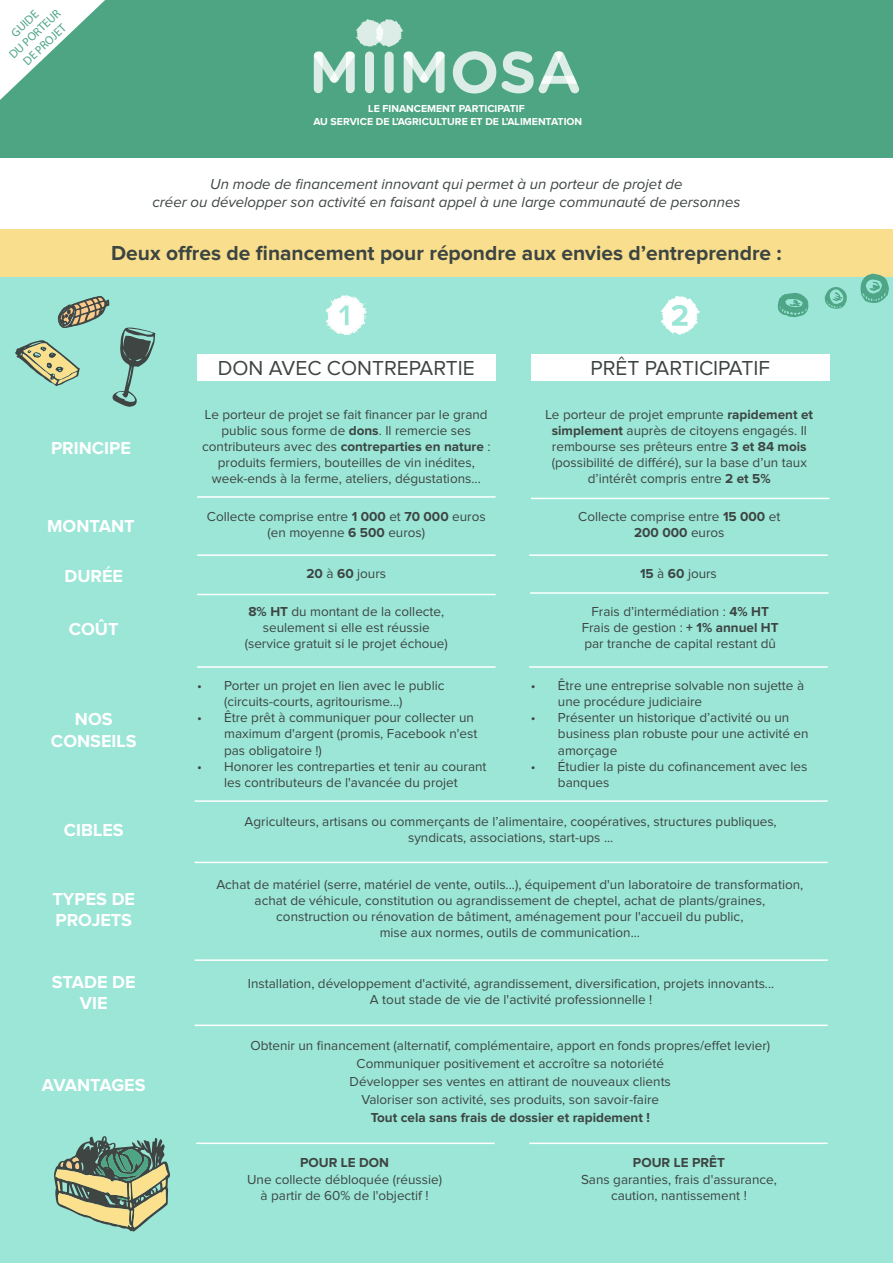
<style>
.page{position:relative;width:893px;height:1263px;background:#fff}
.page>*{position:absolute;margin:0;border:0;box-sizing:border-box;transform-origin:0 0}
.t1{font:700 21px "Proxima Nova";color:#3d4542}
.t2{font:21px "Proxima Nova";color:#3d4542}
.t3{font:700 18px/21.6px "Proxima Nova";color:#fff;text-align:center}
.t4{font:italic 15px/18px "Proxima Nova";color:#3d4542;text-align:center}
.t5{font:13.5px/16.2px "Proxima Nova";color:#3d4542;text-align:center}
.t6{font:700 13.5px "Proxima Nova";color:#3d4542}
.t7{font:12px/14.4px "Myriad Pro";color:#4da584;text-align:center}
.t8{font:700 10.5px/12.6px "Proxima Nova";color:#fff;text-align:center}
.s1{font-weight:700}
</style>
<div class="page">
<div style="left:0;top:229px;width:893px;height:49px;background:#f9df8d"></div>
<div style="left:0;top:278px;width:893px;height:985px;background:#9be6d7"></div>
<div style="left:0;top:0;width:893px;height:157px;background:#4da584"></div>
<div style="left:197px;top:354px;width:299px;height:27px;background:#fff"></div>
<div style="left:531px;top:354px;width:298px;height:27px;background:#fff"></div>
<hr style="left:197px;top:496px;width:299px;height:2px;background:#fff">
<hr style="left:531px;top:498px;width:298px;height:1px;background:#fff">
<hr style="left:197px;top:554px;width:299px;height:2px;background:#fff">
<hr style="left:529px;top:554px;width:299px;height:2px;background:#fff">
<hr style="left:197px;top:594px;width:299px;height:1px;background:#fff">
<hr style="left:530px;top:592px;width:298px;height:2px;background:#fff">
<hr style="left:197px;top:666px;width:299px;height:2px;background:#fff">
<hr style="left:529px;top:666px;width:299px;height:2px;background:#fff">
<hr style="left:195px;top:800px;width:633px;height:2px;background:#fff">
<hr style="left:195px;top:862px;width:633px;height:1px;background:#fff">
<hr style="left:195px;top:959px;width:633px;height:2px;background:#fff">
<hr style="left:195px;top:1024px;width:633px;height:2px;background:#fff">
<hr style="left:196px;top:1142px;width:299px;height:2px;background:#fff">
<hr style="left:529px;top:1142px;width:299px;height:2px;background:#fff">
<svg style="left:453px;top:51px;width:43px;height:43px"></svg>
<svg style="left:502px;top:51px;width:77px;height:42px"></svg>
<svg style="left:314px;top:19px;width:131px;height:74px"></svg>
<svg style="left:327px;top:296px;width:39px;height:39px"></svg>
<svg style="left:660px;top:296px;width:40px;height:39px"></svg>
<svg style="left:15px;top:296px;width:140px;height:111px"></svg>
<svg style="left:54px;top:1136px;width:116px;height:96px"></svg>
<svg style="left:0;top:0;width:105px;height:100px"></svg>
<svg style="left:860px;top:274px;width:29px;height:29px"></svg>
<svg style="left:777px;top:293px;width:32px;height:24px"></svg>
<svg style="left:825px;top:287px;width:22px;height:22px"></svg>
<p class="t7" style="left:-4px;top:41px;width:67px;rotate:-44deg">GUIDE<br>DU PORTEUR<br>DE PROJET</p>
<p class="t8" style="left:313px;top:103px;width:270px">LE FINANCEMENT PARTICIPATIF<br>AU SERVICE DE L’AGRICULTURE ET DE L’ALIMENTATION</p>
<p class="t4" style="left:153px;top:176px;width:589px">Un mode de financement innovant qui permet à un porteur de projet de<br>créer ou développer son activité en faisant appel à une large communauté de personnes</p>
<h1 class="t1" style="left:111px;top:244px;width:672px">Deux offres de financement pour répondre aux envies d’entreprendre :</h1>
<h2 class="t3" style="left:51px;top:438px;width:81px">PRINCIPE</h2>
<h1 class="t2" style="left:218px;top:358px;width:259px">DON AVEC CONTREPARTIE</h1>
<h1 class="t2" style="left:590px;top:358px;width:181px">PRÊT PARTICIPATIF</h1>
<p class="t5" style="left:202px;top:407px;width:290px">Le porteur de projet se fait financer par le grand public sous forme de <span class="s1">dons</span>. Il remercie ses contributeurs avec des <span class="s1">contreparties en nature</span> : produits fermiers, bouteilles de vin inédites, week-ends à la ferme, ateliers, dégustations...</p>
<p class="t5" style="left:545px;top:407px;width:269px">Le porteur de projet emprunte <span class="s1">rapidement et simplement</span> auprès de citoyens engagés. Il rembourse ses prêteurs entre <span class="s1">3 et 84 mois </span>(possibilité de différé), sur la base d’un taux d’intérêt compris entre <span class="s1">2 et 5%</span></p>
<h2 class="t3" style="left:47px;top:516px;width:89px">MONTANT</h2>
<p class="t5" style="left:207px;top:509px;width:280px">Collecte comprise entre <span class="s1">1 000</span> et <span class="s1">70 000</span> euros (en moyenne <span class="s1">6 500</span> euros)</p>
<p class="t5" style="left:578px;top:509px;width:204px">Collecte comprise entre <span class="s1">15 000</span> et<br><span class="s1">200 000</span> euros</p>
<h2 class="t3" style="left:64px;top:566px;width:60px">DURÉE</h2>
<p class="t5" style="left:307px;top:566px;width:81px"><span class="s1">20</span> à <span class="s1">60</span> jours</p>
<p class="t5" style="left:640px;top:566px;width:78px"><span class="s1">15</span> à <span class="s1">60</span> jours</p>
<h2 class="t3" style="left:69px;top:619px;width:51px">COÛT</h2>
<p class="t5" style="left:245px;top:603px;width:205px"><span class="s1">8% HT</span> du montant de la collecte, seulement si elle est réussie (service gratuit si le projet échoue)</p>
<p class="t5" style="left:582px;top:603px;width:198px">Frais d’intermédiation : <span class="s1">4% HT<br></span>Frais de gestion : <span class="s1">+ 1% annuel HT </span>par tranche de capital restant dû</p>
<h2 class="t3" style="left:51px;top:709px;width:87px">NOS<br>CONSEILS</h2>
<p class="t5" style="left:224px;top:678px;width:222px;text-align:left;text-indent:-27px">• Porter un projet en lien avec le public (circuits-courts, agritourisme...)</p>
<p class="t5" style="left:224px;top:710px;width:255px;text-align:left;text-indent:-27px">• Être prêt à communiquer pour collecter un maximum d'argent (promis, Facebook n'est pas obligatoire !)</p>
<p class="t5" style="left:197px;top:759px;width:291px">• Honorer les contreparties et tenir au courant les contributeurs de l'avancée du projet</p>
<p class="t5" style="left:558px;top:678px;width:248px;text-align:left;text-indent:-27px">• Être une entreprise solvable non sujette à une procédure judiciaire</p>
<p class="t5" style="left:558px;top:710px;width:252px;text-align:left;text-indent:-27px">• Présenter un historique d’activité ou un business plan robuste pour une activité en amorçage</p>
<p class="t5" style="left:558px;top:759px;width:251px;text-align:left;text-indent:-27px">• Étudier la piste du cofinancement avec les banques</p>
<h2 class="t3" style="left:64px;top:820px;width:61px">CIBLES</h2>
<p class="t5" style="left:245px;top:814px;width:534px">Agriculteurs, artisans ou commerçants de l’alimentaire, coopératives, structures publiques, syndicats, associations, start-ups ...</p>
<h2 class="t3" style="left:52px;top:889px;width:84px;text-align:left">TYPES DE<br>PROJETS</h2>
<p class="t5" style="left:216px;top:877px;width:588px">Achat de matériel (serre, matériel de vente, outils...), équipement d'un laboratoire de transformation, achat de véhicule, constitution ou agrandissement de cheptel, achat de plants/graines,<br>construction ou rénovation de bâtiment, aménagement pour l'accueil du public,<br>mise aux normes, outils de communication...</p>
<h2 class="t3" style="left:52px;top:972px;width:85px">STADE DE<br>VIE</h2>
<p class="t5" style="left:248px;top:976px;width:528px">Installation, développement d'activité, agrandissement, diversification, projets innovants...<br>A tout stade de vie de l'activité professionnelle !</p>
<h2 class="t3" style="left:42px;top:1075px;width:105px">AVANTAGES</h2>
<p class="t5" style="left:250px;top:1037px;width:521px;line-height:18px">Obtenir un financement (alternatif, complémentaire, apport en fonds propres/effet levier)<br>Communiquer positivement et accroître sa notoriété<br>Développer ses ventes en attirant de nouveaux clients<br>Valoriser son activité, ses produits, son savoir-faire</p>
<p class="t6" style="left:371px;top:1112px;width:281px">Tout cela sans frais de dossier et rapidement !</p>
<p class="t6" style="left:300px;top:1157px;width:90px">POUR LE DON</p>
<p class="t5" style="left:247px;top:1171px;width:196px">Une collecte débloquée (réussie) à partir de 60% de l'objectif !</p>
<p class="t6" style="left:633px;top:1157px;width:93px">POUR LE PRÊT</p>
<p class="t5" style="left:581px;top:1171px;width:197px">Sans garanties, frais d'assurance, caution, nantissement !</p>
</div>
